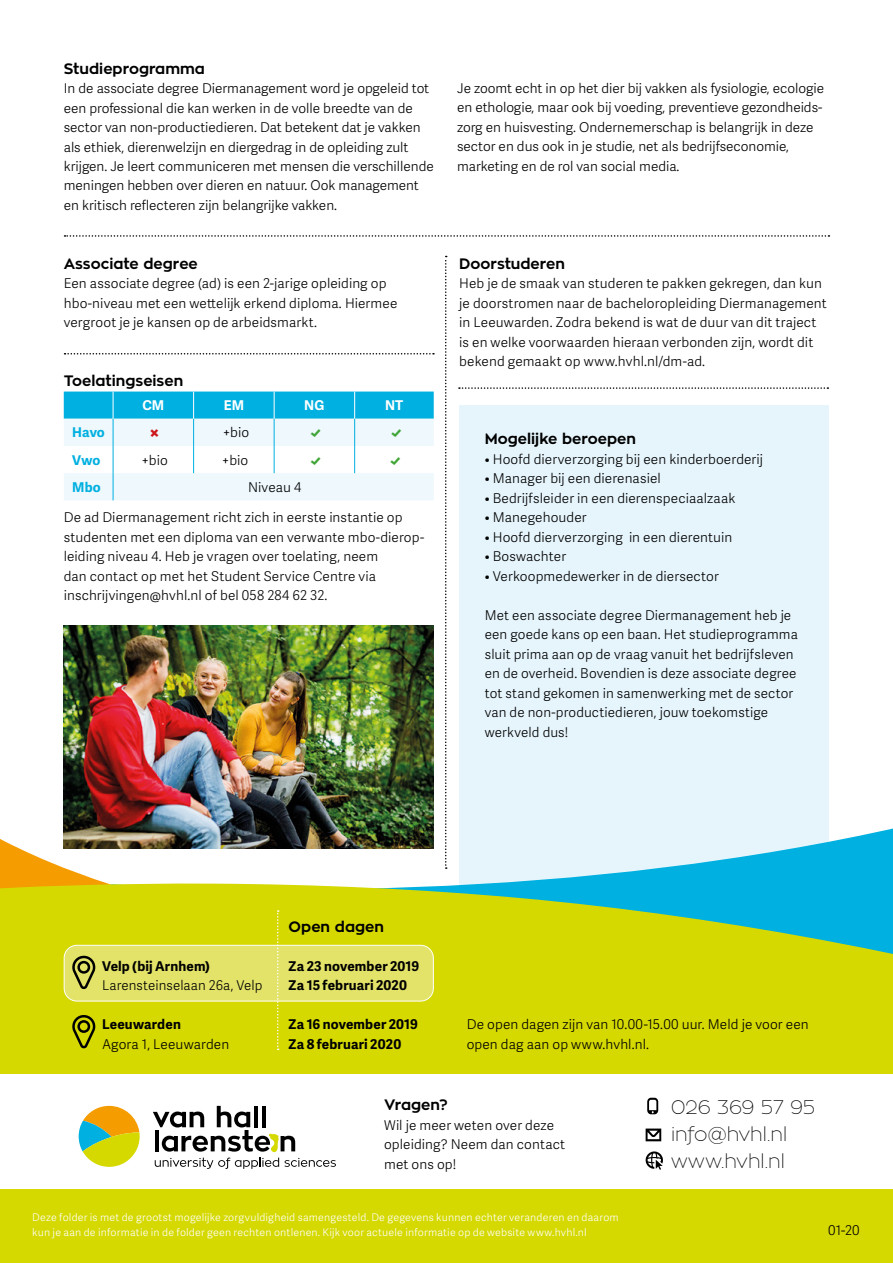
<style>
.page{position:relative;width:893px;height:1263px;background:#fff}
.page>*{position:absolute;margin:0;border:0;box-sizing:border-box;transform-origin:0 0}
.t1{font:100 19.5px/27px "Zona Pro";color:#000}
.t2{font:700 15px "Zona Pro";color:#000}
.t3{font:300 14.85px "Adelle Sans";color:#3fa535}
.t4{font:300 14.85px "Adelle Sans";color:#cd171a}
.t5{font:300 13.5px/19.5px "Adelle Sans";letter-spacing:.005em;color:#000}
.t6{font:700 13.5px/19.5px "Adelle Sans";letter-spacing:.015em;color:#000}
.t7{font:700 13.5px "Adelle Sans";letter-spacing:.01em;color:#00b0e0}
.t8{font:700 13.5px "Adelle Sans";letter-spacing:.01em;color:#fff}
.t9{font:300 10.5px/15px "Adelle Sans";letter-spacing:.02em;color:#fff}
</style>
<div class="page">
<img style="left:64px;top:625px;width:370px;height:169px">
<div style="left:459px;top:405px;width:370px;height:520px;background:#e6f5fc"></div>
<svg style="left:64px;top:392px;width:370px;height:108px"></svg>
<svg style="left:65px;top:353px;width:369px;height:1px"></svg>
<svg style="left:459px;top:387px;width:369px;height:2px"></svg>
<svg style="left:65px;top:235px;width:764px;height:2px"></svg>
<svg style="left:445px;top:256px;width:2px;height:522px"></svg>
<img style="left:111px;top:779px;width:782px;height:102px">
<img style="left:0;top:794px;width:212px;height:87px">
<svg style="left:0;top:881px;width:893px;height:382px;background:#c4d513"></svg>
<div style="left:0;top:1074px;width:893px;height:115px;background:#fff"></div>
<svg style="left:79px;top:1106px;width:61px;height:61px"></svg>
<svg style="left:153px;top:1106px;width:183px;height:63px"></svg>
<svg style="left:647px;top:1098px;width:11px;height:16px"></svg>
<svg style="left:646px;top:1128px;width:15px;height:13px"></svg>
<svg style="left:646px;top:1151px;width:17px;height:19px"></svg>
<div style="left:64px;top:945px;width:369px;height:56px;background:#e3e369;border-radius:13px"></div>
<div style="left:64px;top:945px;width:370px;height:56px;border:1px solid #fff;border-radius:13px"></div>
<svg style="left:277px;top:910px;width:2px;height:140px"></svg>
<svg style="left:72px;top:955px;width:24px;height:35px"></svg>
<svg style="left:71px;top:1014px;width:26px;height:36px"></svg>
<p class="t2" style="left:64px;top:58px;width:143px">Studieprogramma</p>
<p class="t5" style="left:64px;top:78px;width:371px">In de associate degree Diermanagement word je opgeleid tot een professional die kan werken in de volle breedte van de sector van non-productiedieren. Dat betekent dat je vakken als ethiek, dierenwelzijn en diergedrag in de opleiding zult krijgen. Je leert communiceren met mensen die verschillende meningen hebben over dieren en natuur. Ook management en kritisch reflecteren zijn belangrijke vakken.</p>
<p class="t5" style="left:457px;top:78px;width:368px">Je zoomt echt in op het dier bij vakken als fysiologie, ecologie en ethologie, maar ook bij voeding, preventieve gezondheids&shy;zorg en huisvesting. Ondernemerschap is belangrijk in deze sector en dus ook in je studie, net als bedrijfseconomie, marketing en de rol van social media.</p>
<p class="t2" style="left:64px;top:253px;width:136px">Associate degree</p>
<p class="t5" style="left:64px;top:273px;width:335px">Een associate degree (ad) is een 2-jarige opleiding op hbo-niveau met een wettelijk erkend diploma. Hiermee vergroot je je kansen op de arbeidsmarkt.</p>
<p class="t2" style="left:64px;top:370px;width:121px">Toelatingseisen</p>
<p class="t8" style="left:142px;top:395px;width:23px">CM</p>
<p class="t8" style="left:224px;top:395px;width:22px">EM</p>
<p class="t8" style="left:304px;top:395px;width:22px">NG</p>
<p class="t8" style="left:385px;top:395px;width:20px">NT</p>
<p class="t7" style="left:72px;top:423px;width:34px">Havo</p>
<p class="t4" style="left:150px;top:422px;width:11px">f</p>
<p class="t5" style="left:223px;top:422px;width:28px">+bio</p>
<p class="t3" style="left:310px;top:422px;width:13px">e</p>
<p class="t3" style="left:391px;top:422px;width:13px">e</p>
<p class="t7" style="left:72px;top:450px;width:30px">Vwo</p>
<p class="t5" style="left:141px;top:450px;width:28px">+bio</p>
<p class="t5" style="left:222px;top:450px;width:28px">+bio</p>
<p class="t3" style="left:310px;top:449px;width:13px">e</p>
<p class="t3" style="left:390px;top:449px;width:13px">e</p>
<p class="t7" style="left:72px;top:477px;width:30px">Mbo</p>
<p class="t5" style="left:248px;top:477px;width:55px">Niveau 4</p>
<p class="t5" style="left:64px;top:507px;width:362px">De ad Diermanagement richt zich in eerste instantie op studenten met een diploma van een verwante mbo-dierop&shy;leiding niveau 4. Heb je vragen over toelating, neem<br>dan contact op met het Student Service Centre via inschrijvingen@hvhl.nl of bel 058 284 62 32.</p>
<p class="t2" style="left:459px;top:253px;width:107px">Doorstuderen</p>
<p class="t5" style="left:459px;top:273px;width:369px">Heb je de smaak van studeren te pakken gekregen, dan kun je doorstromen naar de bacheloropleiding Diermanagement in Leeuwarden. Zodra bekend is wat de duur van dit traject is en welke voorwaarden hieraan verbonden zijn, wordt dit bekend gemaakt op www.hvhl.nl/dm-ad.</p>
<p class="t2" style="left:485px;top:429px;width:153px">Mogelijke beroepen</p>
<p class="t5" style="left:485px;top:449px;width:280px">• Hoofd dierverzorging bij een kinderboerderij</p>
<p class="t5" style="left:485px;top:468px;width:177px">• Manager bij een dierenasiel</p>
<p class="t5" style="left:485px;top:488px;width:252px">• Bedrijfsleider in een dierenspeciaalzaak</p>
<p class="t5" style="left:485px;top:507px;width:103px">• Manegehouder</p>
<p class="t5" style="left:485px;top:526px;width:249px">• Hoofd dierverzorging in een dierentuin</p>
<p class="t5" style="left:485px;top:546px;width:83px">• Boswachter</p>
<p class="t5" style="left:485px;top:565px;width:236px">• Verkoopmedewerker in de diersector</p>
<p class="t5" style="left:485px;top:605px;width:315px">Met een associate degree Diermanagement heb je een goede kans op een baan. Het studieprogramma sluit prima aan op de vraag vanuit het bedrijfsleven en de overheid. Bovendien is deze associate degree tot stand gekomen in samenwerking met de sector van de non-productiedieren, jouw toekomstige werkveld dus!</p>
<p class="t6" style="left:102px;top:955px;width:110px">Velp (bij Arnhem)</p>
<p class="t5" style="left:102px;top:975px;width:162px">Larensteinselaan 26a, Velp</p>
<p class="t6" style="left:102px;top:1014px;width:80px">Leeuwarden</p>
<p class="t5" style="left:102px;top:1034px;width:129px">Agora 1, Leeuwarden</p>
<p class="t2" style="left:289px;top:916px;width:97px">Open dagen</p>
<p class="t6" style="left:289px;top:955px;width:132px">Za 23 november 2019<br>Za 15 februari 2020</p>
<p class="t6" style="left:289px;top:1014px;width:131px">Za 16 november 2019<br>Za 8 februari 2020</p>
<p class="t5" style="left:467px;top:1014px;width:343px">De open dagen zijn van 10.00-15.00 uur. Meld je voor een open dag aan op www.hvhl.nl.</p>
<p class="t2" style="left:384px;top:1095px;width:65px">Vragen?</p>
<p class="t5" style="left:384px;top:1114px;width:183px">Wil je meer weten over deze opleiding? Neem dan contact met ons op!</p>
<p class="t9" style="left:32px;top:1209px;width:588px">Deze folder is met de grootst mogelijke zorgvuldigheid samengesteld. De gegevens kunnen echter veranderen en daarom kun je aan de informatie in de folder geen rechten ontlenen. Kijk voor actuele informatie op de website www.hvhl.nl</p>
<h1 class="t1" style="left:671px;top:1094px;width:145px">026 369 57 95 info@hvhl.nl www.hvhl.nl</h1>
<p class="t5" style="left:828px;top:1220px;width:33px">01-20</p>
</div>
